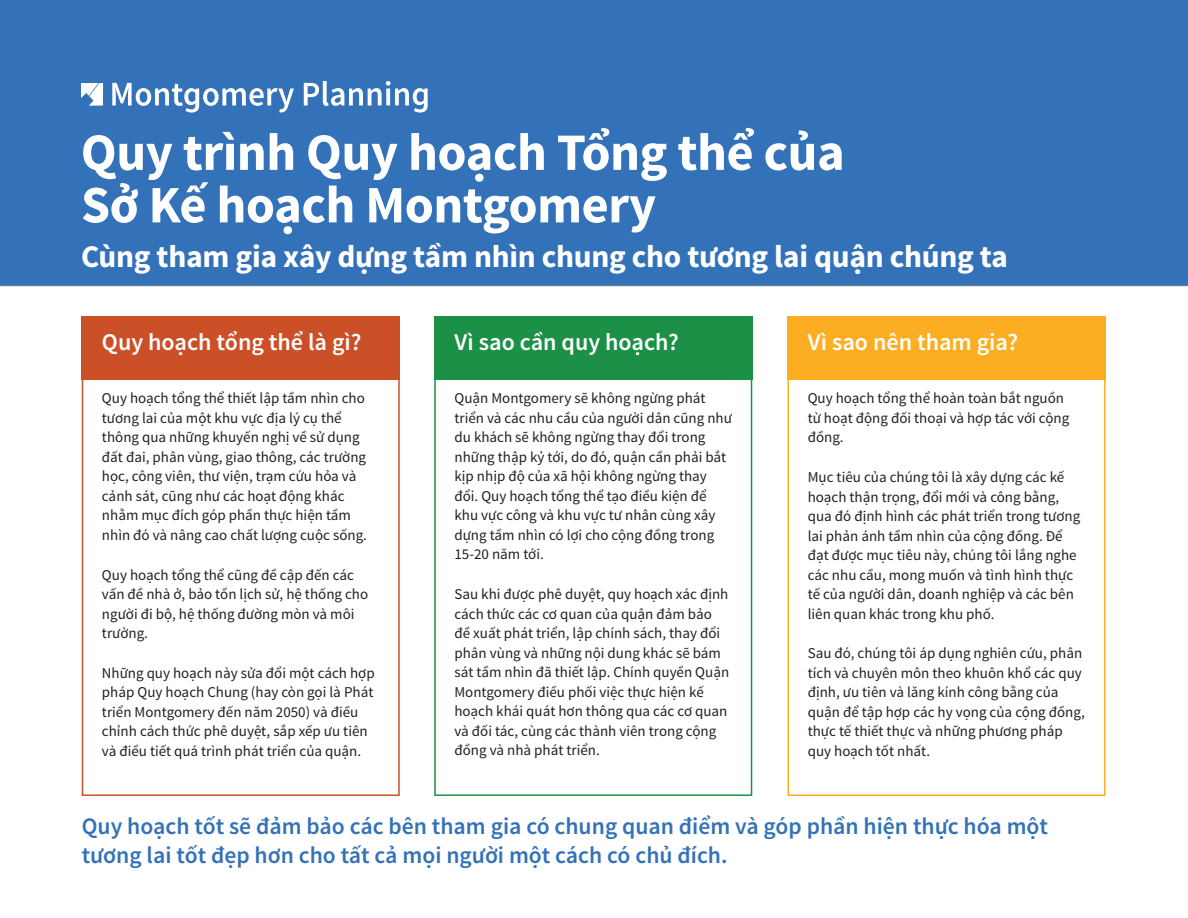
<style>
.page{position:relative;width:1188px;height:918px;background:#fff}
.page>*{position:absolute;margin:0;border:0;box-sizing:border-box;transform-origin:0 0}
.t1{font:700 52.5px/52.5px "Source Sans Pro";letter-spacing:-.01em;color:#fff}
.t2{font:700 31.5px "Source Sans Pro";letter-spacing:-.01em;color:#fff}
.t3{font:600 24px "Source Sans Pro";color:#fff}
.t4{font:600 23.7px/28.3px "Source Sans Pro";color:#3372b8}
.t5{font:15px/19.5px "Source Sans Pro";color:#231f20}
</style>
<div class="page">
<div style="left:788px;top:316px;width:318px;height:64px;background:#fbae21"></div>
<div style="left:0;top:0;width:1188px;height:286px;background:#3372b8"></div>
<svg style="left:81px;top:83px;width:22px;height:23px"></svg>
<svg style="left:112px;top:83px;width:182px;height:30px"></svg>
<svg style="left:304px;top:81px;width:124px;height:32px"></svg>
<div style="left:82px;top:355px;width:318px;height:441px;border:2px solid #cc5027"></div>
<div style="left:434px;top:355px;width:318px;height:441px;border:2px solid #1c9047"></div>
<div style="left:788px;top:355px;width:318px;height:441px;border:2px solid #fbae21"></div>
<div style="left:82px;top:316px;width:318px;height:64px;background:#cc5027"></div>
<div style="left:434px;top:316px;width:318px;height:64px;background:#1c9047"></div>
<h1 class="t1" style="left:81px;top:128px;width:765px">Quy trình Quy hoạch Tổng thể của<br>Sở Kế hoạch Montgomery</h1>
<h2 class="t2" style="left:81px;top:236px;width:929px">Cùng tham gia xây dựng tầm nhìn chung cho tương lai quận chúng ta</h2>
<h3 class="t3" style="left:102px;top:327px;width:261px">Quy hoạch tổng thể là gì?</h3>
<p class="t5" style="left:102px;top:389px;width:267px">Quy hoạch tổng thể thiết lập tầm nhìn cho tương lai của một khu vực địa lý cụ thể thông qua những khuyến nghị về sử dụng đất đai, phân vùng, giao thông, các trường học, công viên, thư viện, trạm cứu hỏa và cảnh sát, cũng như các hoạt động khác nhằm mục đích góp phần thực hiện tầm nhìn đó và nâng cao chất lượng cuộc sống.</p>
<p class="t5" style="left:102px;top:565px;width:268px">Quy hoạch tổng thể cũng đề cập đến các vấn đề nhà ở, bảo tồn lịch sử, hệ thống cho người đi bộ, hệ thống đường mòn và môi trường.</p>
<p class="t5" style="left:102px;top:663px;width:274px">Những quy hoạch này sửa đổi một cách hợp pháp Quy hoạch Chung (hay còn gọi là Phát triển Montgomery đến năm 2050) và điều chỉnh cách thức phê duyệt, sắp xếp ưu tiên và điều tiết quá trình phát triển của quận.</p>
<h3 class="t3" style="left:454px;top:327px;width:226px">Vì sao cần quy hoạch?</h3>
<p class="t5" style="left:454px;top:389px;width:279px">Quận Montgomery sẽ không ngừng phát triển và các nhu cầu của người dân cũng như du khách sẽ không ngừng thay đổi trong những thập kỷ tới, do đó, quận cần phải bắt kịp nhịp độ của xã hội không ngừng thay đổi. Quy hoạch tổng thể tạo điều kiện để khu vực công và khu vực tư nhân cùng xây dựng tầm nhìn có lợi cho cộng đồng trong 15-20 năm tới.</p>
<p class="t5" style="left:454px;top:585px;width:276px">Sau khi được phê duyệt, quy hoạch xác định cách thức các cơ quan của quận đảm bảo đề xuất phát triển, lập chính sách, thay đổi phân vùng và những nội dung khác sẽ bám sát tầm nhìn đã thiết lập. Chính quyền Quận Montgomery điều phối việc thực hiện kế hoạch khái quát hơn thông qua các cơ quan và đối tác, cùng các thành viên trong cộng đồng và nhà phát triển.</p>
<h3 class="t3" style="left:808px;top:327px;width:212px">Vì sao nên tham gia?</h3>
<p class="t5" style="left:808px;top:389px;width:263px">Quy hoạch tổng thể hoàn toàn bắt nguồn từ hoạt động đối thoại và hợp tác với cộng đồng.</p>
<p class="t5" style="left:808px;top:468px;width:274px">Mục tiêu của chúng tôi là xây dựng các kế hoạch thận trọng, đổi mới và công bằng, qua đó định hình các phát triển trong tương lai phản ánh tầm nhìn của cộng đồng. Để đạt được mục tiêu này, chúng tôi lắng nghe các nhu cầu, mong muốn và tình hình thực tế của người dân, doanh nghiệp và các bên liên quan khác trong khu phố.</p>
<p class="t5" style="left:808px;top:644px;width:279px">Sau đó, chúng tôi áp dụng nghiên cứu, phân tích và chuyên môn theo khuôn khổ các quy định, ưu tiên và lăng kính công bằng của quận để tập hợp các hy vọng của cộng đồng, thực tế thiết thực và những phương pháp quy hoạch tốt nhất.</p>
<h3 class="t4" style="left:82px;top:813px;width:968px">Quy hoạch tốt sẽ đảm bảo các bên tham gia có chung quan điểm và góp phần hiện thực hóa một tương lai tốt đẹp hơn cho tất cả mọi người một cách có chủ đích.</h3>
</div>
